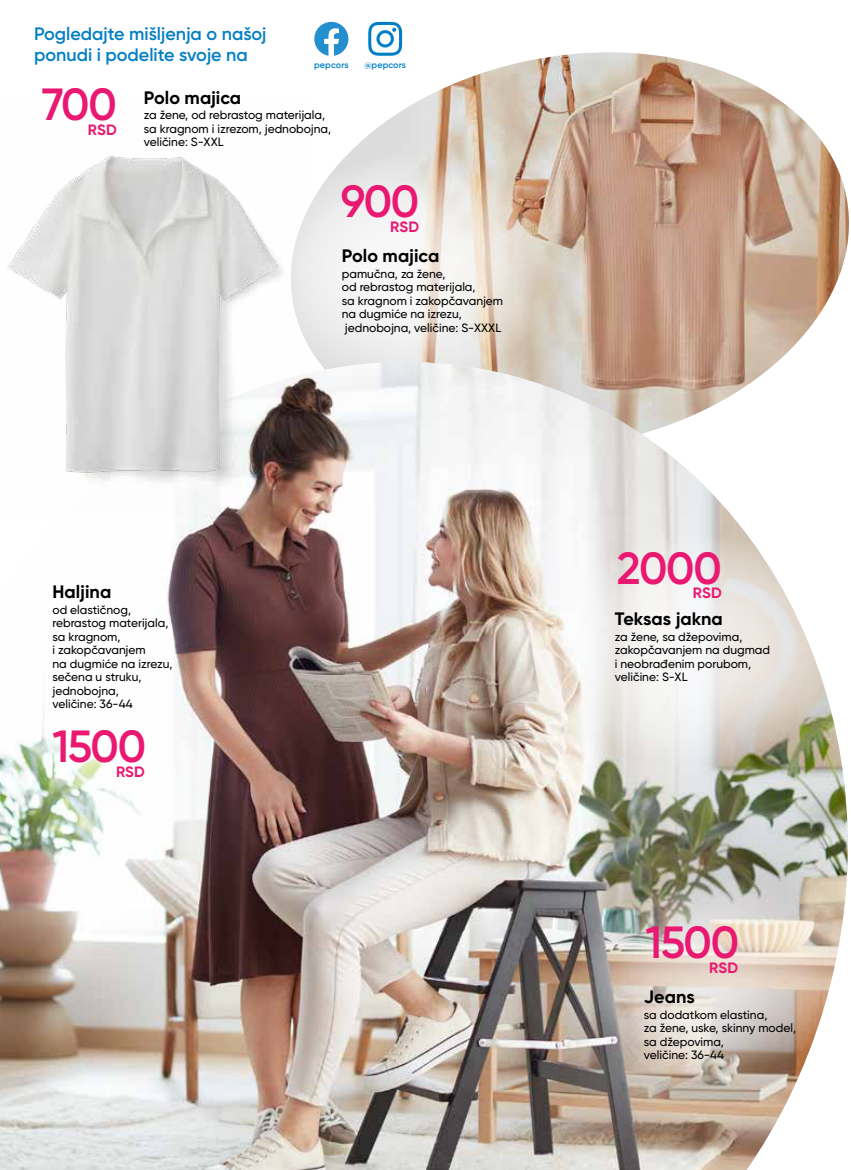
<style>
.page{position:relative;width:851px;height:1170px;background:#fff}
.page>*{position:absolute;margin:0;border:0;box-sizing:border-box;transform-origin:0 0}
.t1{font:600 45px "Gilroy";letter-spacing:-.035em;color:#e91871}
.t2{font:600 18px/21px "Gilroy";color:#007ec6}
.t3{font:700 18px "Gilroy";color:#000}
.t4{font:700 15px "Gilroy";letter-spacing:.01em;color:#e91871}
.t5{font:500 12px/13.5px "Gilroy";color:#000}
.t6{font:600 9px "Gilroy";letter-spacing:.01em;color:#007ec6}
</style>
<div class="page">
<img style="left:318px;top:52px;width:517px;height:310px">
<img style="left:0;top:362px;width:848px;height:807px">
<img style="left:0;top:156px;width:311px;height:360px">
<img style="left:574px;top:875px;width:274px;height:192px">
<svg style="left:543px;top:531px;width:303px;height:235px"></svg>
<svg style="left:261px;top:152px;width:300px;height:233px"></svg>
<img style="left:835px;top:163px;width:14px;height:476px">
<svg style="left:368px;top:22px;width:34px;height:34px"></svg>
<svg style="left:314px;top:22px;width:34px;height:34px"></svg>
<h2 class="t2" style="left:34px;top:23px;width:234px">Pogledajte mišljenja o našoj ponudi i podelite svoje na</h2>
<p class="t6" style="left:314px;top:59px;width:36px">pepcors</p>
<p class="t6" style="left:364px;top:59px;width:43px">@pepcors</p>
<h1 class="t1" style="left:42px;top:77px;width:76px">700</h1>
<p class="t4" style="left:88px;top:120px;width:30px">RSD</p>
<h2 class="t3" style="left:144px;top:86px;width:99px">Polo majica</h2>
<p class="t5" style="left:144px;top:108px;width:189px">za žene, od rebrastog materijala, sa kragnom i izrezom, jednobojna, veličine: S-XXL</p>
<h1 class="t1" style="left:341px;top:173px;width:80px">900</h1>
<p class="t4" style="left:390px;top:217px;width:30px">RSD</p>
<h2 class="t3" style="left:342px;top:245px;width:99px">Polo majica</h2>
<p class="t5" style="left:342px;top:267px;width:163px">pamučna, za žene,<br>od rebrastog materijala,<br>sa kragnom i zakopčavanjem na dugmiće na izrezu, jednobojna, veličine: S-XXXL</p>
<h1 class="t1" style="left:616px;top:540px;width:106px">2000</h1>
<h2 class="t3" style="left:52px;top:580px;width:60px">Haljina</h2>
<p class="t4" style="left:692px;top:583px;width:30px">RSD</p>
<p class="t5" style="left:52px;top:602px;width:121px">od elastičnog, rebrastog materijala, sa kragnom,<br>i zakopčavanjem<br>na dugmiće na izrezu, sečena u struku, jednobojna,<br>veličine: 36-44</p>
<h2 class="t3" style="left:614px;top:607px;width:110px">Teksas jakna</h2>
<p class="t5" style="left:614px;top:629px;width:157px">za žene, sa džepovima, zakopčavanjem na dugmad i neobrađenim porubom, veličine: S-XL</p>
<h1 class="t1" style="left:52px;top:718px;width:95px">1500</h1>
<p class="t4" style="left:116px;top:762px;width:30px">RSD</p>
<h1 class="t1" style="left:645px;top:914px;width:95px">1500</h1>
<p class="t4" style="left:709px;top:957px;width:30px">RSD</p>
<h2 class="t3" style="left:643px;top:985px;width:52px">Jeans</h2>
<p class="t5" style="left:643px;top:1007px;width:154px">sa dodatkom elastina,<br>za žene, uske, skinny model, sa džepovima,<br>veličine: 36-44</p>
</div>
